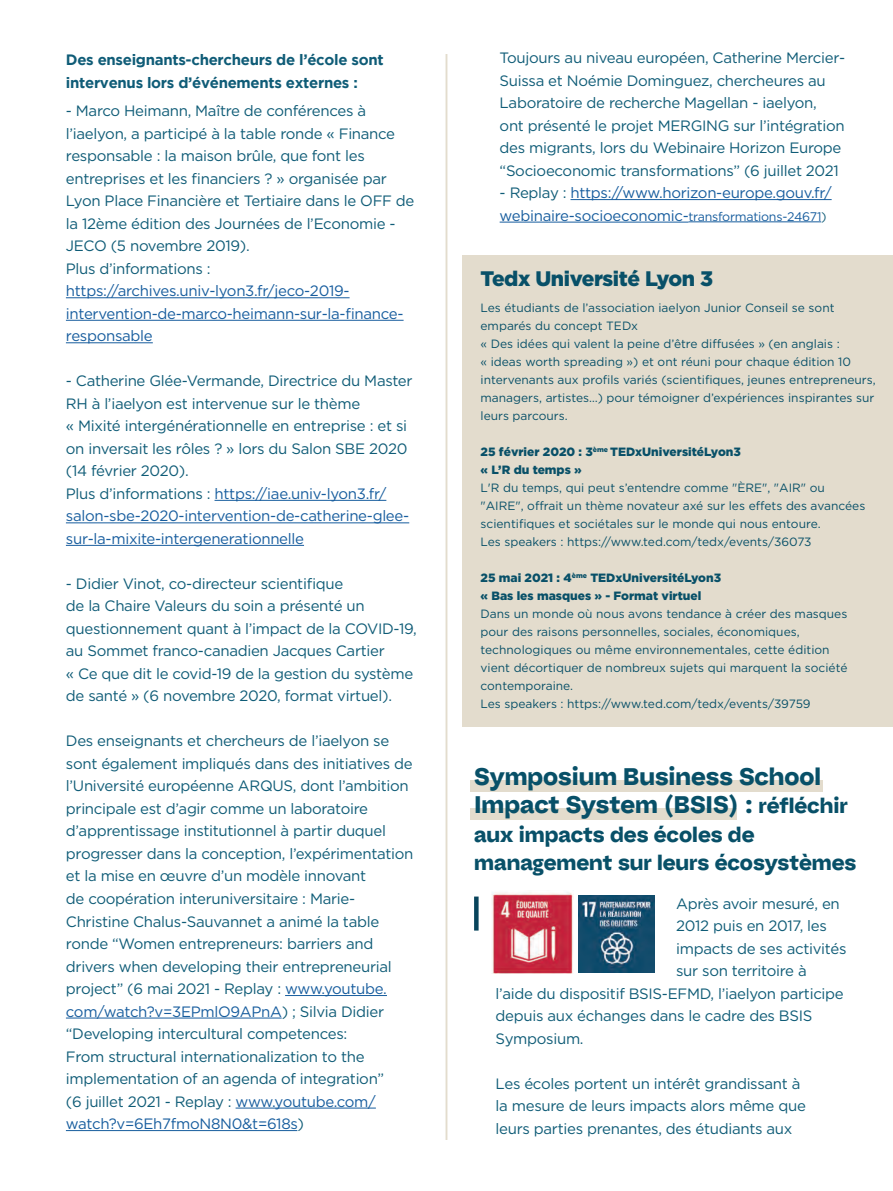
<style>
.page{position:relative;width:893px;height:1191px;background:#fff}
.page>*{position:absolute;margin:0;border:0;box-sizing:border-box;transform-origin:0 0}
.t1{font:700 24px/28.5px "Bauziet Norm Extra";color:#085068}
.t2{font:700 21px/28.5px "Bauziet Norm Extra";color:#085068}
.t3{font:900 21px "Gotham";letter-spacing:-.02em;color:#085068}
.t4{font:15px/22.5px "Gotham";letter-spacing:-.02em;color:#0f5c77}
.t5{font:15px/22.5px "Gotham";letter-spacing:-.02em;color:#175d9e}
.t6{font:700 15px/22.5px "Gotham";letter-spacing:-.02em;color:#0f5c77}
.t7{font:12px/18px "Gotham";color:#085068}
.t8{font:900 12px/18px "Gotham";color:#085068}
.s1{color:#175d9e}
.s2{color:#0f5c77}
.s3{font-size:12.45px}
.s4{font-size:12.45px;color:#0f5c77}
.s5{font-size:21px}
</style>
<div class="page">
<hr style="left:446px;top:54px;width:1px;height:1086px;background:#e3dccd">
<hr style="left:66px;top:297px;width:284px;height:1px;background:#175d9e">
<hr style="left:66px;top:320px;width:338px;height:1px;background:#175d9e">
<hr style="left:66px;top:342px;width:87px;height:1px;background:#175d9e">
<hr style="left:215px;top:500px;width:171px;height:1px;background:#175d9e">
<hr style="left:66px;top:522px;width:343px;height:1px;background:#175d9e">
<hr style="left:66px;top:545px;width:238px;height:1px;background:#175d9e">
<hr style="left:285px;top:995px;width:102px;height:1px;background:#175d9e">
<hr style="left:66px;top:1017px;width:216px;height:1px;background:#175d9e">
<hr style="left:236px;top:1107px;width:140px;height:1px;background:#175d9e">
<hr style="left:66px;top:1130px;width:231px;height:1px;background:#175d9e">
<div style="left:462px;top:255px;width:431px;height:471px;background:#e3dccd"></div>
<hr style="left:570px;top:199px;width:262px;height:1px;background:#175d9e">
<hr style="left:500px;top:222px;width:188px;height:1px;background:#175d9e">
<hr style="left:688px;top:221px;width:133px;height:1px;background:#175d9e">
<div style="left:470px;top:780px;width:353px;height:12px;background:#e3dccd"></div>
<div style="left:474px;top:896px;width:5px;height:34px;background:#08445c"></div>
<div style="left:470px;top:808px;width:267px;height:12px;background:#e3dccd"></div>
<img style="left:578px;top:895px;width:77px;height:77px">
<img style="left:492px;top:892px;width:81px;height:81px">
<p class="t6" style="left:66px;top:48px;width:319px">Des enseignants-chercheurs de l’école sont intervenus lors d’événements externes :</p>
<p class="t4" style="left:66px;top:99px;width:350px">- Marco Heimann, Maître de conférences à l’iaelyon, a participé à la table ronde « Finance responsable : la maison brûle, que font les entreprises et les financiers ? » organisée par Lyon Place Financière et Tertiaire dans le OFF de la 12ème édition des Journées de l’Economie - JECO (5 novembre 2019).<br>Plus d’informations :</p>
<p class="t5" style="left:66px;top:279px;width:339px">https://archives.univ-lyon3.fr/jeco-2019- intervention-de-marco-heimann-sur-la-finance&shy;responsable</p>
<p class="t4" style="left:66px;top:369px;width:348px">- Catherine Glée-Vermande, Directrice du Master RH à l’iaelyon est intervenue sur le thème<br>« Mixité intergénérationnelle en entreprise : et si on inversait les rôles ? » lors du Salon SBE 2020 (14 février 2020).<br>Plus d’informations : <span class="s1">https://iae.univ-lyon3.fr/ salon-sbe-2020-intervention-de-catherine-glee&shy;sur-la-mixite-intergenerationnelle</span></p>
<p class="t4" style="left:66px;top:572px;width:353px">- Didier Vinot, co-directeur scientifique<br>de la Chaire Valeurs du soin a présenté un questionnement quant à l’impact de la COVID-19, au Sommet franco-canadien Jacques Cartier<br>« Ce que dit le covid-19 de la gestion du système de santé » (6 novembre 2020, format virtuel).</p>
<p class="t4" style="left:66px;top:729px;width:349px">Des enseignants et chercheurs de l’iaelyon se sont également impliqués dans des initiatives de l’Université européenne ARQUS, dont l’ambition principale est d’agir comme un laboratoire d’apprentissage institutionnel à partir duquel progresser dans la conception, l’expérimentation et la mise en œuvre d’un modèle innovant<br>de coopération interuniversitaire : Marie-Christine Chalus-Sauvannet a animé la table ronde “Women entrepreneurs: barriers and drivers when developing their entrepreneurial project” (6 mai 2021 - Replay : <span class="s1">www.youtube. com/watch?v=3EPmlO9APnA</span>) ; Silvia Didier “Developing intercultural competences:<br>From structural internationalization to the implementation of an agenda of integration”<br>(6 juillet 2021 - Replay : <span class="s1">www.youtube.com/ watch?v=6Eh7fmoN8N0&amp;t=618s</span>)</p>
<p class="t4" style="left:500px;top:46px;width:347px">Toujours au niveau européen, Catherine Mercier-Suissa et Noémie Dominguez, chercheures au Laboratoire de recherche Magellan - iaelyon,<br>ont présenté le projet MERGING sur l’intégration des migrants, lors du Webinaire Horizon Europe “Socioeconomic transformations” (6 juillet 2021</p>
<p class="t5" style="left:500px;top:181px;width:333px"><span class="s2">- Replay :</span> https://www.horizon-europe.gouv.fr/ webinaire-socioeconomic-<span class="s3">transformations-24671</span><span class="s4">)</span></p>
<h2 class="t3" style="left:480px;top:266px;width:234px">Tedx Université Lyon 3</h2>
<p class="t7" style="left:480px;top:299px;width:397px">Les étudiants de l’association iaelyon Junior Conseil se sont emparés du concept TEDx<br>« Des idées qui valent la peine d’être diffusées » (en anglais :<br>« ideas worth spreading ») et ont réuni pour chaque édition 10 intervenants aux profils variés (scientifiques, jeunes entrepreneurs, managers, artistes…) pour témoigner d’expériences inspirantes sur leurs parcours.</p>
<p class="t8" style="left:480px;top:443px;width:262px">25 février 2020 : 3<sup>ème</sup> TEDxUniversitéLyon3 « L’R du temps »</p>
<p class="t7" style="left:480px;top:479px;width:386px">L'R du temps, qui peut s’entendre comme "ÈRE", "AIR" ou "AIRE", offrait un thème novateur axé sur les effets des avancées scientifiques et sociétales sur le monde qui nous entoure.<br>Les speakers : https://www.ted.com/tedx/events/36073</p>
<p class="t8" style="left:480px;top:569px;width:242px">25 mai 2021 : 4<sup>ème</sup> TEDxUniversitéLyon3 « Bas les masques » - Format virtuel</p>
<p class="t7" style="left:480px;top:605px;width:368px">Dans un monde où nous avons tendance à créer des masques pour des raisons personnelles, sociales, économiques, technologiques ou même environnementales, cette édition vient décortiquer de nombreux sujets qui marquent la société contemporaine.<br>Les speakers : https://www.ted.com/tedx/events/39759</p>
<h1 class="t1" style="left:474px;top:761px;width:375px">Symposium Business School<br>Impact System (BSIS) : <span class="s5">réfléchir</span></h1>
<h2 class="t2" style="left:474px;top:819px;width:384px">aux impacts des écoles de management sur leurs écosystèmes</h2>
<p class="t4" style="left:676px;top:891px;width:165px">Après avoir mesuré, en</p>
<p class="t4" style="left:676px;top:914px;width:152px">2012 puis en 2017, les</p>
<p class="t4" style="left:676px;top:936px;width:172px">impacts de ses activités</p>
<p class="t4" style="left:676px;top:959px;width:132px">sur son territoire à</p>
<p class="t4" style="left:496px;top:981px;width:350px">l’aide du dispositif BSIS-EFMD, l’iaelyon participe</p>
<p class="t4" style="left:496px;top:1004px;width:318px">depuis aux échanges dans le cadre des BSIS</p>
<p class="t4" style="left:496px;top:1026px;width:90px">Symposium.</p>
<p class="t4" style="left:496px;top:1071px;width:312px">Les écoles portent un intérêt grandissant à la mesure de leurs impacts alors même que leurs parties prenantes, des étudiants aux</p>
</div>
